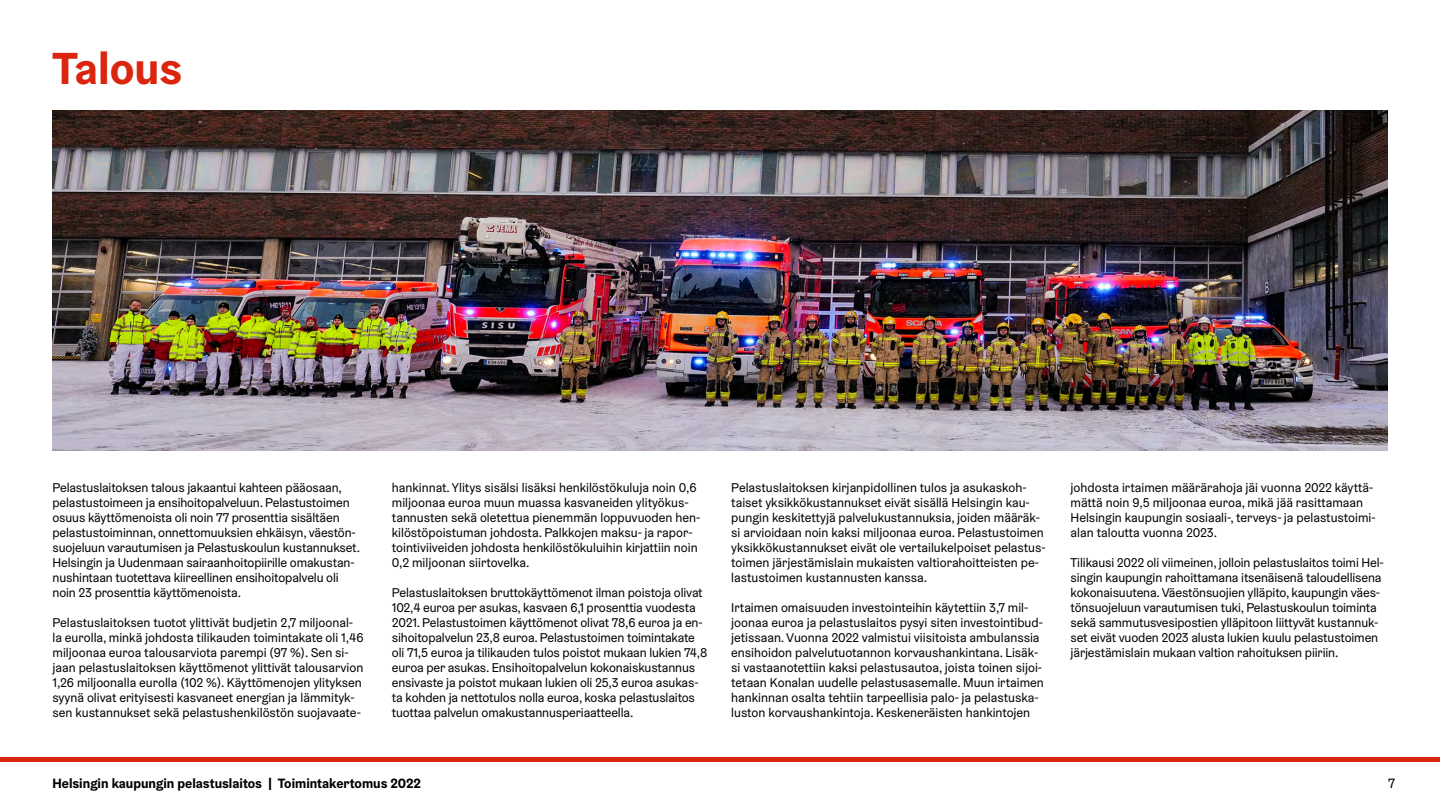
<style>
.page{position:relative;width:1440px;height:810px;background:#fff}
.page>*{position:absolute;margin:0;border:0;box-sizing:border-box;transform-origin:0 0}
.Otsikko_60_pt{font:700 45px "Helsinki Grotesk";color:#db250f}
.t1{font:700 13.5px "Helsinki Grotesk";color:#000}
.t2{font:13.5px "Helsinki Grotesk";color:#000}
.Leipis_1_kpl_Helsink{font:12.75px/15px "Helsinki Grotesk";letter-spacing:-.005em;color:#000}
</style>
<div class="page">
<img style="left:52px;top:111px;width:1336px;height:340px">
<div style="left:0;top:757px;width:1440px;height:5px;background:#db250f"></div>
<h1 class="Otsikko_60_pt" style="left:52px;top:40px;width:131px">Talous</h1>
<p class="Leipis_1_kpl_Helsink" style="left:52px;top:480px;width:309px">Pelastuslaitoksen talous jakaantui kahteen pääosaan, pelastustoimeen ja ensihoitopalveluun. Pelastustoimen osuus käyttömenoista oli noin 77 prosenttia sisältäen pelastustoiminnan, onnettomuuksien ehkäisyn, väestön&shy;suojeluun varautumisen ja Pelastuskoulun kustannukset.<br>Helsingin ja Uudenmaan sairaanhoitopiirille omakustan&shy;nushintaan tuotettava kiireellinen ensihoitopalvelu oli noin 23 prosenttia käyttömenoista.</p>
<p class="Leipis_1_kpl_Helsink" style="left:52px;top:615px;width:313px">Pelastuslaitoksen tuotot ylittivät budjetin 2,7 miljoonal&shy;la eurolla, minkä johdosta tilikauden toimintakate oli 1,46 miljoonaa euroa talousarviota parempi (97 %). Sen si&shy;jaan pelastuslaitoksen käyttömenot ylittivät talousarvion 1,26 miljoonalla eurolla (102 %). Käyttömenojen ylityksen syynä olivat erityisesti kasvaneet energian ja lämmityk&shy;sen kustannukset sekä pelastushenkilöstön suojavaate-</p>
<p class="Leipis_1_kpl_Helsink" style="left:392px;top:480px;width:310px">hankinnat. Ylitys sisälsi lisäksi henkilöstökuluja noin 0,6 miljoonaa euroa muun muassa kasvaneiden ylityökus&shy;tannusten sekä oletettua pienemmän loppuvuoden hen&shy;kilöstöpoistuman johdosta. Palkkojen maksu- ja rapor&shy;tointiviiveiden johdosta henkilöstökuluihin kirjattiin noin 0,2 miljoonan siirtovelka.</p>
<p class="Leipis_1_kpl_Helsink" style="left:392px;top:585px;width:317px">Pelastuslaitoksen bruttokäyttömenot ilman poistoja olivat 102,4 euroa per asukas, kasvaen 6,1 prosenttia vuodesta 2021. Pelastustoimen käyttömenot olivat 78,6 euroa ja en&shy;sihoitopalvelun 23,8 euroa. Pelastustoimen toimintakate oli 71,5 euroa ja tilikauden tulos poistot mukaan lukien 74,8 euroa per asukas. Ensihoitopalvelun kokonaiskustannus ensivaste ja poistot mukaan lukien oli 25,3 euroa asukas&shy;ta kohden ja nettotulos nolla euroa, koska pelastuslaitos tuottaa palvelun omakustannusperiaatteella.</p>
<p class="Leipis_1_kpl_Helsink" style="left:731px;top:480px;width:316px">Pelastuslaitoksen kirjanpidollinen tulos ja asukaskoh&shy;taiset yksikkökustannukset eivät sisällä Helsingin kau&shy;pungin keskitettyjä palvelukustannuksia, joiden määräk&shy;si arvioidaan noin kaksi miljoonaa euroa. Pelastustoimen yksikkökustannukset eivät ole vertailukelpoiset pelastus&shy;toimen järjestämislain mukaisten valtiorahoitteisten pe&shy;lastustoimen kustannusten kanssa.</p>
<p class="Leipis_1_kpl_Helsink" style="left:731px;top:600px;width:314px">Irtaimen omaisuuden investointeihin käytettiin 3,7 mil&shy;joonaa euroa ja pelastuslaitos pysyi siten investointibud&shy;jetissaan. Vuonna 2022 valmistui viisitoista ambulanssia ensihoidon palvelutuotannon korvaushankintana. Lisäk&shy;si vastaanotettiin kaksi pelastusautoa, joista toinen sijoi&shy;tetaan Konalan uudelle pelastusasemalle. Muun irtaimen hankinnan osalta tehtiin tarpeellisia palo- ja pelastuska&shy;luston korvaushankintoja. Keskeneräisten hankintojen</p>
<p class="Leipis_1_kpl_Helsink" style="left:1071px;top:480px;width:307px">johdosta irtaimen määrärahoja jäi vuonna 2022 käyttä&shy;mättä noin 9,5 miljoonaa euroa, mikä jää rasittamaan Helsingin kaupungin sosiaali-, terveys- ja pelastustoimi&shy;alan taloutta vuonna 2023.</p>
<p class="Leipis_1_kpl_Helsink" style="left:1071px;top:555px;width:315px">Tilikausi 2022 oli viimeinen, jolloin pelastuslaitos toimi Hel&shy;singin kaupungin rahoittamana itsenäisenä taloudellisena kokonaisuutena. Väestönsuojien ylläpito, kaupungin väes&shy;tönsuojeluun varautumisen tuki, Pelastuskoulun toiminta sekä sammutusvesipostien ylläpitoon liittyvät kustannuk&shy;set eivät vuoden 2023 alusta lukien kuulu pelastustoimen järjestämislain mukaan valtion rahoituksen piiriin.</p>
<p class="t1" style="left:52px;top:775px;width:370px">Helsingin kaupungin pelastuslaitos | Toimintakertomus 2022</p>
<p class="t2" style="left:1388px;top:775px;width:8px">7</p>
</div>
